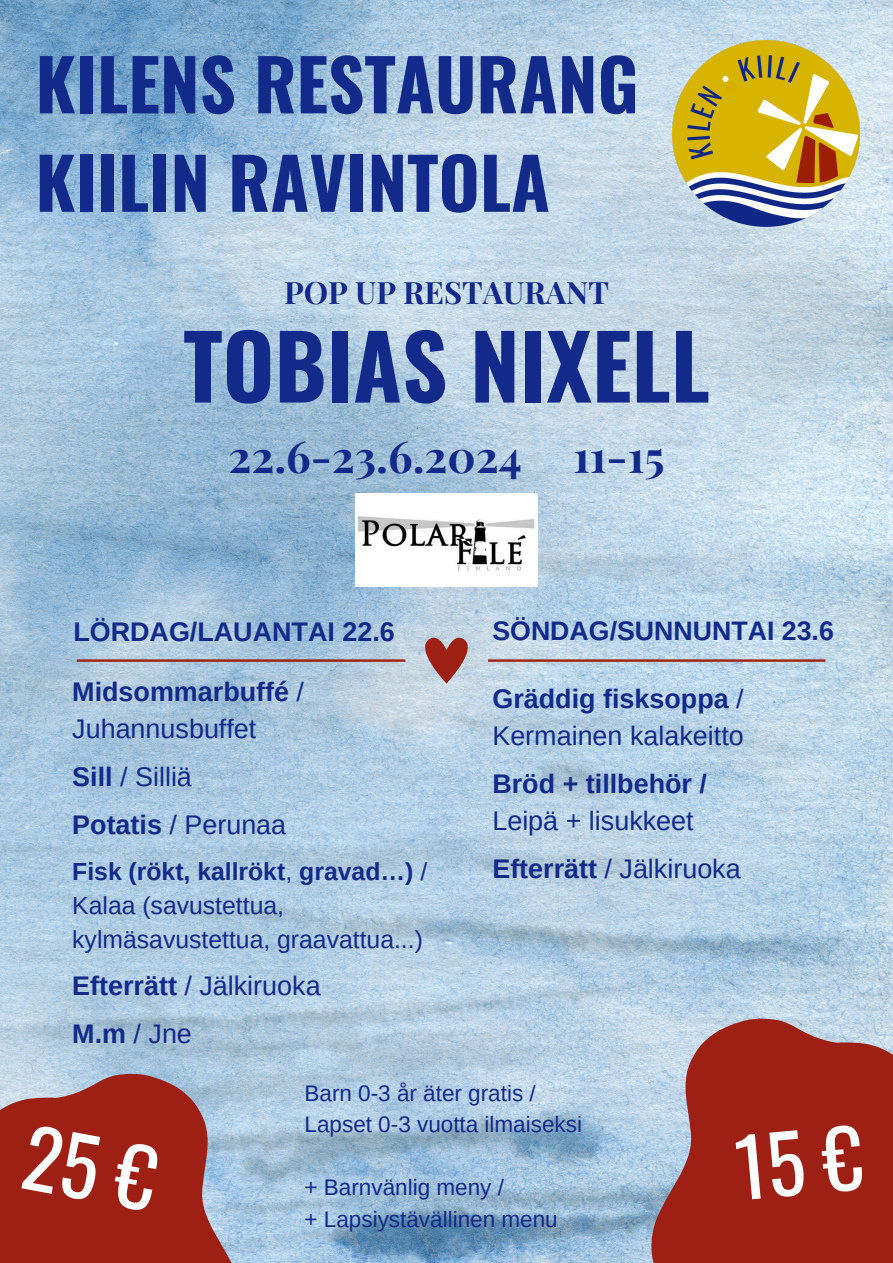
<style>
.page{position:relative;width:893px;height:1263px;background:#fff}
.page>*{position:absolute;margin:0;border:0;box-sizing:border-box;transform-origin:0 0}
.t1{font:700 88.5px "Oswald";color:#122a89}
.t2{font:700 70.72px "Oswald";color:#122a89}
.t3{font:700 70.5px "Oswald";color:#122a89}
.t4{font:700 43.88px "Playfair Display";color:#122a89}
.t5{font:700 30.75px "Playfair Display";color:#122a89}
.t6{font:26.92px/37.1px "Arimo";color:#122a89}
.t7{font:700 26.92px/37.1px "Arimo";color:#122a89}
.t8{font:700 26.7px "Arimo";color:#122a89}
.t9{font:24.75px/34.3px "Arimo";color:#122a89}
.t10{font:22.5px "Arimo";color:#122a89}
.s1{font-weight:700}
.s2{font-weight:400}
</style>
<div class="page">
<img style="left:0;top:0;width:893px;height:1263px">
<img style="left:672px;top:40px;width:187px;height:187px">
<svg style="left:77px;top:659px;width:328px;height:3px"></svg>
<svg style="left:488px;top:659px;width:337px;height:3px"></svg>
<svg style="left:415px;top:632px;width:63px;height:51px;background:#b69094"></svg>
<img style="left:356px;top:494px;width:181px;height:92px">
<svg style="left:651px;top:1019px;width:242px;height:244px;background:#a4443f"></svg>
<svg style="left:0;top:1074px;width:242px;height:189px;background:#a35150"></svg>
<div style="left:21px;top:1123px;width:139px;height:89px;background:#9e2015"></div>
<div style="left:735px;top:1123px;width:128px;height:77px;background:#9e2015"></div>
<h6 class="t2" style="left:36px;top:29px;width:604px">KILENS RESTAURANG</h6>
<h6 class="t3" style="left:36px;top:128px;width:516px">KIILIN RAVINTOLA</h6>
<h3 class="t5" style="left:284px;top:271px;width:326px">POP UP RESTAURANT</h3>
<h4 class="t1" style="left:183px;top:297px;width:528px">TOBIAS NIXELL</h4>
<h4 class="t4" style="left:228px;top:425px;width:437px">22.6-23.6.2024 11-15</h4>
<h6 class="t7" style="left:73px;top:613px;width:323px">LÖRDAG/LAUANTAI 22.6</h6>
<h6 class="t8" style="left:492px;top:616px;width:343px">SÖNDAG/SUNNUNTAI 23.6</h6>
<p class="t6" style="left:72px;top:673px;width:233px"><span class="s1">Midsommarbuffé</span> /<br>Juhannusbuffet</p>
<h6 class="t6" style="left:72px;top:758px;width:121px"><span class="s1">Sill</span> / Silliä</h6>
<h6 class="t6" style="left:72px;top:806px;width:215px"><span class="s1">Potatis</span> / Perunaa</h6>
<h6 class="t9" style="left:72px;top:854px;width:356px"><span class="s1">Fisk (rökt, kallrökt</span>, <span class="s1">gravad…)</span> /<br>Kalaa (savustettua, kylmäsavustettua, graavattua...)</h6>
<h6 class="t6" style="left:72px;top:967px;width:250px"><span class="s1">Efterrätt</span> / Jälkiruoka</h6>
<h6 class="t6" style="left:72px;top:1015px;width:121px"><span class="s1">M.m</span> / Jne</h6>
<p class="t6" style="left:492px;top:680px;width:253px"><span class="s1">Gräddig fisksoppa</span> /<br>Kermainen kalakeitto</p>
<h5 class="t7" style="left:492px;top:765px;width:216px">Bröd + tillbehör /<br><span class="s2">Leipä + lisukkeet</span></h5>
<h5 class="t6" style="left:492px;top:850px;width:250px"><span class="s1">Efterrätt</span> / Jälkiruoka</h5>
<h1 class="t10" style="left:304px;top:1080px;width:233px">Barn 0-3 år äter gratis /</h1>
<p class="t10" style="left:304px;top:1112px;width:279px">Lapset 0-3 vuotta ilmaiseksi</p>
<h1 class="t10" style="left:304px;top:1175px;width:201px">+ Barnvänlig meny /</h1>
<p class="t10" style="left:304px;top:1206px;width:255px">+ Lapsiystävällinen menu</p>
</div>
